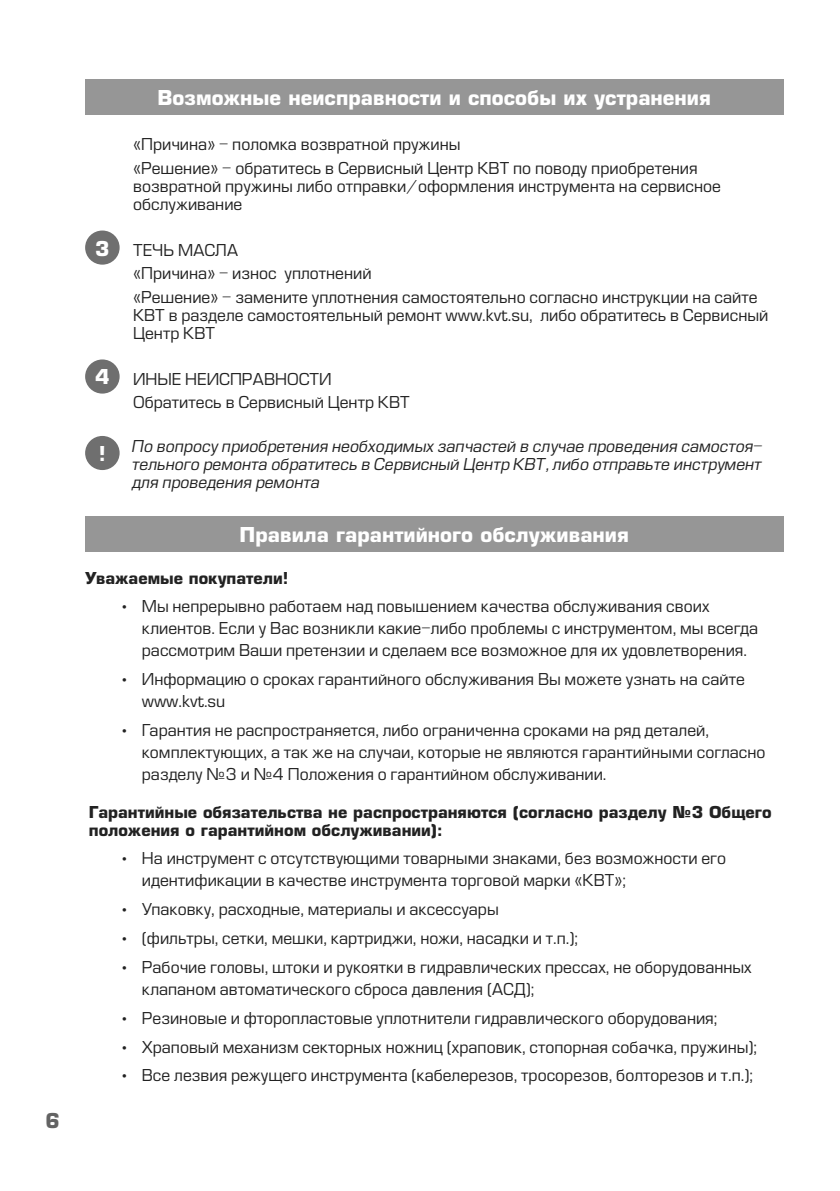
<style>
.page{position:relative;width:840px;height:1191px;background:#fff}
.page>*{position:absolute;margin:0;border:0;box-sizing:border-box;transform-origin:0 0}
.t1{font:700 20px "Europe";color:#fff}
.t2{font:700 20px "Europe";color:#636363}
.t3{font:16px/22px "Europe";color:#222}
.t4{font:italic 16px/18px "Europe";color:#222;text-align:justify}
.t5{font:700 16px/18px "Europe";color:#222}
</style>
<div class="page">
<div style="left:85px;top:79px;width:697px;height:36px;background:#969696"></div>
<div style="left:85px;top:230px;width:34px;height:35px;background:#6f6f6f;border-radius:50%"></div>
<div style="left:85px;top:359px;width:34px;height:34px;background:#6f6f6f;border-radius:50%"></div>
<div style="left:85px;top:436px;width:34px;height:34px;background:#6f6f6f;border-radius:50%"></div>
<div style="left:85px;top:516px;width:697px;height:35px;background:#969696"></div>
<p class="t2" style="left:45px;top:1108px;width:16px">6</p>
<p class="t1" style="left:95px;top:236px;width:16px">3</p>
<p class="t1" style="left:95px;top:365px;width:16px">4</p>
<p class="t1" style="left:99px;top:441px;width:8px">!</p>
<p class="t1" style="left:157px;top:86px;width:554px">Возможные неисправности и способы их устранения</p>
<p class="t3" style="left:133px;top:133px;width:565px;line-height:23.6px">«Причина» - поломка возвратной пружины<br>«Решение» - обратитесь в Сервисный Центр КВТ по поводу приобретения</p>
<p class="t3" style="left:133px;top:177px;width:589px;line-height:18px">возвратной пружины либо отправки/оформления инструмента на сервисное обслуживание</p>
<p class="t3" style="left:133px;top:238px;width:625px;line-height:23.6px">ТЕЧЬ МАСЛА<br>«Причина» - износ уплотнений<br>«Решение» - замените уплотнения самостоятельно согласно инструкции на сайте</p>
<p class="t3" style="left:133px;top:306px;width:636px;line-height:18px">КВТ в разделе самостоятельный ремонт www.kvt.su, либо обратитесь в Сервисный<br>Центр КВТ</p>
<p class="t3" style="left:133px;top:367px;width:278px;line-height:23.6px">ИНЫЕ НЕИСПРАВНОСТИ<br>Обратитесь в Сервисный Центр КВТ</p>
<p class="t4" style="left:132px;top:437px;width:631px">По вопросу приобретения необходимых запчастей в случае проведения самостоя&shy;тельного ремонта обратитесь в Сервисный Центр КВТ, либо отправьте инструмент для проведения ремонта</p>
<p class="t1" style="left:239px;top:522px;width:390px">Правила гарантийного обслуживания</p>
<p class="t5" style="left:85px;top:569px;width:205px">Уважаемые покупатели!</p>
<p class="t3" style="left:142px;top:595px;width:617px;text-indent:-23px">• Мы непрерывно работаем над повышением качества обслуживания своих клиентов. Если у Вас возникли какие-либо проблемы с инструментом, мы всегда рассмотрим Ваши претензии и сделаем все возможное для их удовлетворения.</p>
<p class="t3" style="left:142px;top:668px;width:604px;text-indent:-23px">• Информацию о сроках гарантийного обслуживания Вы можете узнать на сайте www.kvt.su</p>
<p class="t3" style="left:142px;top:719px;width:625px;text-indent:-23px">• Гарантия не распространяется, либо ограниченна сроками на ряд деталей, комплектующих, а так же на случаи, которые не являются гарантийными согласно разделу №3 и №4 Положения о гарантийном обслуживании.</p>
<p class="t5" style="left:89px;top:802px;width:684px">Гарантийные обязательства не распространяются (согласно разделу №3 Общего положения о гарантийном обслуживании):</p>
<p class="t3" style="left:142px;top:847px;width:585px;text-indent:-23px">• На инструмент с отсутствующими товарными знаками, без возможности его идентификации в качестве инструмента торговой марки «КВТ»;</p>
<p class="t3" style="left:119px;top:898px;width:381px">• Упаковку, расходные, материалы и аксессуары</p>
<p class="t3" style="left:119px;top:927px;width:460px">• (фильтры, сетки, мешки, картриджи, ножи, насадки и т.п.);</p>
<p class="t3" style="left:142px;top:956px;width:611px;text-indent:-23px">• Рабочие головы, штоки и рукоятки в гидравлических прессах, не оборудованных клапаном автоматического сброса давления (АСД);</p>
<p class="t3" style="left:119px;top:1007px;width:599px">• Резиновые и фторопластовые уплотнители гидравлического оборудования;</p>
<p class="t3" style="left:119px;top:1035px;width:639px">• Храповый механизм секторных ножниц (храповик, стопорная собачка, пружины);</p>
<p class="t3" style="left:119px;top:1064px;width:635px">• Все лезвия режущего инструмента (кабелерезов, тросорезов, болторезов и т.п.);</p>
</div>
